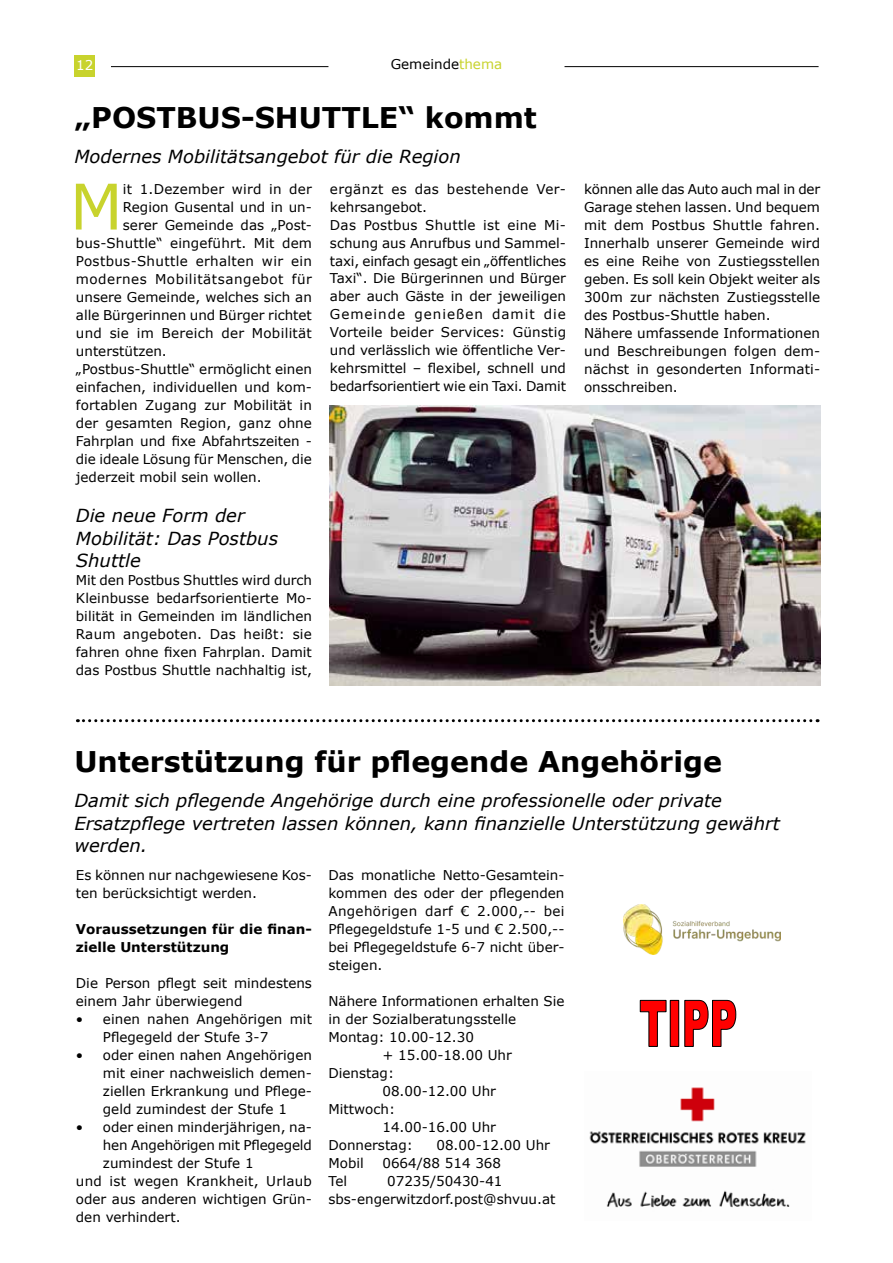
<style>
.page{position:relative;width:893px;height:1263px;background:#fff}
.page>*{position:absolute;margin:0;border:0;box-sizing:border-box;transform-origin:0 0}
.t1{font:63px "Verdana";color:#c8d32d}
.t2{font:700 28.5px "Verdana";color:#000}
.t3{font:italic 18px/22.5px "Verdana";color:#000}
.t4{font:13.5px/18px "Verdana";color:#000}
.t5{font:13.5px "Verdana";letter-spacing:.02em;color:#000}
.t6{font:700 13.5px/18px "Verdana";color:#000}
.t7{font:13.5px "Verdana";letter-spacing:.025em;color:#000}
.t8{font:13.5px "Verdana";letter-spacing:.04em;color:#000}
.t9{font:13.5px "Verdana";color:#fff}
.s1{color:#c8d32d}
</style>
<div class="page">
<div style="left:74px;top:56px;width:21px;height:21px;background:#c8d32d"></div>
<hr style="left:111px;top:66px;width:217px;height:1px;background:#000">
<hr style="left:564px;top:66px;width:255px;height:1px;background:#000">
<img style="left:624px;top:904px;width:156px;height:51px">
<img style="left:330px;top:405px;width:490px;height:280px">
<svg style="left:77px;top:719px;width:741px;height:3px"></svg>
<div style="left:670px;top:1000px;width:9px;height:46px;background:#f00"></div>
<svg style="left:640px;top:1000px;width:27px;height:47px"></svg>
<svg style="left:684px;top:1000px;width:52px;height:47px"></svg>
<img style="left:589px;top:1087px;width:217px;height:121px">
<p class="t9" style="left:76px;top:56px;width:19px">12</p>
<p class="t4" style="left:391px;top:55px;width:113px">Gemeinde<span class="s1">thema</span></p>
<h2 class="t2" style="left:74px;top:98px;width:464px">„POSTBUS-SHUTTLE“ kommt</h2>
<h3 class="t3" style="left:74px;top:145px;width:388px">Modernes Mobilitätsangebot für die Region</h3>
<h1 class="t1" style="left:70px;top:163px;width:55px">M</h1>
<p class="t5" style="left:123px;top:179px;width:191px">it 1.Dezember wird in der</p>
<p class="t4" style="left:123px;top:197px;width:191px">Region Gusental und in un-</p>
<p class="t4" style="left:123px;top:215px;width:191px">serer Gemeinde das „Post-</p>
<p class="t4" style="left:76px;top:233px;width:238px">bus-Shuttle“ eingeführt. Mit dem</p>
<p class="t7" style="left:76px;top:251px;width:238px">Postbus-Shuttle erhalten wir ein</p>
<p class="t8" style="left:76px;top:269px;width:238px">modernes Mobilitätsangebot für</p>
<p class="t4" style="left:76px;top:287px;width:238px">unsere Gemeinde, welches sich an</p>
<p class="t4" style="left:76px;top:305px;width:238px">alle Bürgerinnen und Bürger richtet</p>
<p class="t5" style="left:76px;top:323px;width:238px">und sie im Bereich der Mobilität</p>
<p class="t4" style="left:76px;top:341px;width:92px">unterstützen.</p>
<p class="t4" style="left:76px;top:359px;width:238px">„Postbus-Shuttle“ ermöglicht einen</p>
<p class="t4" style="left:76px;top:377px;width:238px">einfachen, individuellen und kom-</p>
<p class="t4" style="left:76px;top:395px;width:238px">fortablen Zugang zur Mobilität in</p>
<p class="t4" style="left:76px;top:413px;width:238px">der gesamten Region, ganz ohne</p>
<p class="t4" style="left:76px;top:431px;width:238px">Fahrplan und fixe Abfahrtszeiten -</p>
<p class="t4" style="left:76px;top:449px;width:238px">die ideale Lösung für Menschen, die</p>
<p class="t4" style="left:76px;top:467px;width:187px">jederzeit mobil sein wollen.</p>
<h3 class="t3" style="left:76px;top:504px;width:204px">Die neue Form der<br>Mobilität: Das Postbus<br>Shuttle</h3>
<p class="t4" style="left:76px;top:571px;width:238px;text-align:justify">Mit den Postbus Shuttles wird durch Kleinbusse bedarfsorientierte Mo&shy;bilität in Gemeinden im ländlichen Raum angeboten. Das heißt: sie fahren ohne fixen Fahrplan. Damit das Postbus Shuttle nachhaltig ist,</p>
<p class="t4" style="left:330px;top:179px;width:238px">ergänzt es das bestehende Ver&shy;kehrsangebot.<br>Das Postbus Shuttle ist eine Mi&shy;schung aus Anrufbus und Sammel&shy;taxi, einfach gesagt ein „öffentliches<br>Taxi“. Die Bürgerinnen und Bürger aber auch Gäste in der jeweiligen<br>Gemeinde genießen damit die<br>Vorteile beider Services: Günstig und verlässlich wie öffentliche Ver&shy;kehrsmittel – flexibel, schnell und bedarfsorientiert wie ein Taxi. Damit</p>
<p class="t4" style="left:584px;top:179px;width:238px">können alle das Auto auch mal in der<br>Garage stehen lassen. Und bequem mit dem Postbus Shuttle fahren.<br>Innerhalb unserer Gemeinde wird es eine Reihe von Zustiegsstellen geben. Es soll kein Objekt weiter als<br>300m zur nächsten Zustiegsstelle des Postbus-Shuttle haben.<br>Nähere umfassende Informationen und Beschreibungen folgen dem&shy;nächst in gesonderten Informati&shy;onsschreiben.</p>
<h2 class="t2" style="left:74px;top:742px;width:649px">Unterstützung für pflegende Angehörige</h2>
<h3 class="t3" style="left:74px;top:789px;width:707px">Damit sich pflegende Angehörige durch eine professionelle oder private<br>Ersatzpflege vertreten lassen können, kann finanzielle Unterstützung gewährt werden.</h3>
<p class="t4" style="left:76px;top:866px;width:238px">Es können nur nachgewiesene Kos&shy;ten berücksichtigt werden.</p>
<p class="t6" style="left:76px;top:920px;width:238px">Voraussetzungen für die finan&shy;zielle Unterstützung</p>
<p class="t4" style="left:76px;top:974px;width:238px">Die Person pflegt seit mindestens einem Jahr überwiegend</p>
<p class="t4" style="left:103px;top:1010px;width:211px;text-indent:-27px">• einen nahen Angehörigen mit<br>Pflegegeld der Stufe 3-7</p>
<p class="t4" style="left:103px;top:1046px;width:211px;text-align:justify;text-indent:-27px">• oder einen nahen Angehörigen mit einer nachweislich demen&shy;ziellen Erkrankung und Pflege&shy;geld zumindest der Stufe 1</p>
<p class="t4" style="left:76px;top:1118px;width:238px">• oder einen minderjährigen, na-</p>
<p class="t4" style="left:103px;top:1136px;width:210px">hen Angehörigen mit Pflegegeld</p>
<p class="t4" style="left:103px;top:1154px;width:152px">zumindest der Stufe 1</p>
<p class="t5" style="left:76px;top:1172px;width:238px">und ist wegen Krankheit, Urlaub</p>
<p class="t4" style="left:76px;top:1190px;width:238px">oder aus anderen wichtigen Grün-</p>
<p class="t4" style="left:76px;top:1208px;width:106px">den verhindert.</p>
<p class="t4" style="left:328px;top:866px;width:238px;text-align:justify">Das monatliche Netto-Gesamtein&shy;kommen des oder der pflegenden Angehörigen darf € 2.000,-- bei Pflegegeldstufe 1-5 und € 2.500,-- bei Pflegegeldstufe 6-7 nicht über&shy;steigen.</p>
<p class="t4" style="left:328px;top:992px;width:238px">Nähere Informationen erhalten Sie</p>
<p class="t4" style="left:328px;top:1010px;width:189px">in der Sozialberatungsstelle</p>
<p class="t4" style="left:328px;top:1028px;width:147px">Montag: 10.00-12.30</p>
<p class="t4" style="left:382px;top:1046px;width:131px">+ 15.00-18.00 Uhr</p>
<p class="t4" style="left:328px;top:1064px;width:67px">Dienstag:</p>
<p class="t4" style="left:382px;top:1082px;width:115px">08.00-12.00 Uhr</p>
<p class="t4" style="left:328px;top:1100px;width:68px">Mittwoch:</p>
<p class="t4" style="left:382px;top:1118px;width:115px">14.00-16.00 Uhr</p>
<p class="t4" style="left:328px;top:1136px;width:86px">Donnerstag:</p>
<p class="t4" style="left:436px;top:1136px;width:115px">08.00-12.00 Uhr</p>
<p class="t4" style="left:328px;top:1154px;width:37px">Mobil</p>
<p class="t4" style="left:382px;top:1154px;width:120px">0664/88 514 368</p>
<p class="t4" style="left:328px;top:1172px;width:20px">Tel</p>
<p class="t4" style="left:328px;top:1172px;width:229px;text-align:center">07235/50430-41 sbs-engerwitzdorf.post@shvuu.at</p>
</div>
